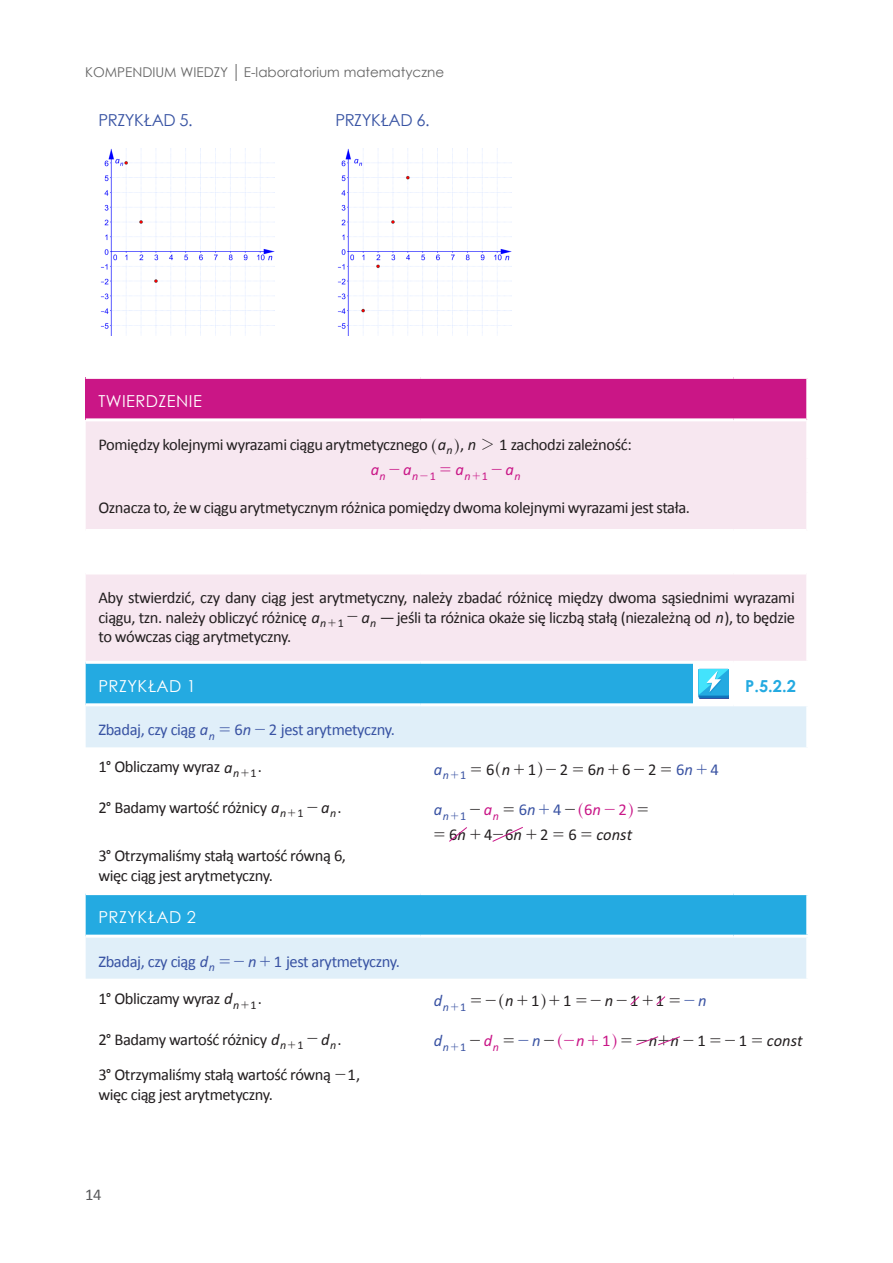
<style>
.page{position:relative;width:893px;height:1263px;background:#fff}
.page>*{position:absolute;margin:0;border:0;box-sizing:border-box;transform-origin:0 0}
.t1{font:16.5px/19.8px "Calibri";letter-spacing:-.025em;color:#231f20}
.t2{font:16.5px "Calibri";letter-spacing:-.025em;color:#3853a3}
.t3{font:16.5px "MM Century New";color:#231f20}
.t4{font:16.5px "Century Gothic";letter-spacing:.025em;color:#fff}
.t5{font:italic 16.5px "Calibri";color:#231f20}
.t6{font:16.5px "Century Gothic";letter-spacing:-.025em;color:#3853a3}
.t7{font:16.5px "MM Century New";color:#c91687}
.t8{font:700 16.5px "Century Gothic";color:#24aae1}
.t9{font:italic 16.5px "Calibri";color:#3a53a3}
.t10{font:italic 16.5px "Calibri";color:#c91687}
.t11{font:16.5px "Calibri";color:#57585a}
.t12{font:16.5px "Calibri";color:#3a53a3}
.t13{font:15.3px "MM Variable A";color:#231f20;scale:1.07 1}
.t14{font:13.5px "Century Gothic";color:#666}
.t15{font:italic 12px "Calibri";color:#231f20}
.t16{font:italic 12px "Calibri";color:#3a53a3}
.t17{font:italic 12px "Calibri";color:#c91687}
.t18{font:12px "MM Century New";color:#3a53a3}
.s1{font-style:italic}
.s2{font-family:"MM Variable A";font-size:15.3px}
.s3{font-family:"MM Extra"}
.s4{font-family:"Calibri";font-style:italic}
.s5{font-family:"MM Century New";font-style:normal}
.s6{font-style:normal}
.s7{font-family:"Century Gothic"}
.s8{font-style:italic;color:#3a53a3}
.s9{color:#3a53a3}
.s10{font-family:"MM Century New";color:#3a53a3}
.s11{font-family:"Calibri"}
.s12{font-family:"Calibri";color:#3a53a3}
.s13{font-family:"Calibri";font-style:italic;color:#3a53a3}
.s14{font-family:"MM Variable A";font-size:15.3px;color:#c91687}
.s15{font-family:"Calibri";color:#c91687}
.s16{font-family:"Calibri";font-style:italic;color:#c91687}
.s17{color:#c91687}
.s18{font-family:"MM Century New"}
</style>
<div class="page">
<svg style="left:236px;top:64px;width:1px;height:17px"></svg>
<img style="left:100px;top:148px;width:174px;height:187px">
<img style="left:337px;top:148px;width:174px;height:187px">
<div style="left:86px;top:377px;width:722px;height:43px;background:#ca1686"></div>
<svg style="left:86px;top:421px;width:720px;height:240px;fill:#f7e7f0"></svg>
<div style="left:86px;top:664px;width:643px;height:39px;background:#24aae1"></div>
<svg style="left:86px;top:706px;width:720px;height:273px"></svg>
<hr style="left:86px;top:892px;width:334px;height:3px;background:#fff">
<hr style="left:420px;top:892px;width:273px;height:3px;background:#fff">
<hr style="left:693px;top:892px;width:40px;height:3px;background:#fff">
<hr style="left:733px;top:892px;width:76px;height:3px;background:#fff">
<hr style="left:86px;top:935px;width:334px;height:3px;background:#fff">
<hr style="left:420px;top:935px;width:273px;height:3px;background:#fff">
<hr style="left:693px;top:935px;width:40px;height:3px;background:#fff">
<hr style="left:733px;top:935px;width:76px;height:3px;background:#fff">
<hr style="left:86px;top:529px;width:334px;height:3px;background:#fff">
<hr style="left:420px;top:529px;width:273px;height:3px;background:#fff">
<hr style="left:693px;top:529px;width:40px;height:3px;background:#fff">
<hr style="left:733px;top:529px;width:73px;height:3px;background:#fff">
<hr style="left:86px;top:571px;width:334px;height:3px;background:#fff">
<hr style="left:420px;top:571px;width:273px;height:3px;background:#fff">
<hr style="left:693px;top:571px;width:40px;height:3px;background:#fff">
<hr style="left:733px;top:571px;width:73px;height:3px;background:#fff">
<hr style="left:86px;top:376px;width:334px;height:3px;background:#fff">
<hr style="left:420px;top:376px;width:273px;height:3px;background:#fff">
<hr style="left:693px;top:376px;width:40px;height:3px;background:#fff">
<hr style="left:733px;top:376px;width:76px;height:3px;background:#fff">
<hr style="left:806px;top:379px;width:3px;height:41px;background:#fff">
<hr style="left:86px;top:418px;width:334px;height:3px;background:#fff">
<hr style="left:420px;top:418px;width:273px;height:3px;background:#fff">
<hr style="left:693px;top:418px;width:40px;height:3px;background:#fff">
<hr style="left:733px;top:418px;width:73px;height:3px;background:#fff">
<div style="left:698px;top:669px;width:31px;height:29px;background:#1074bc"></div>
<svg style="left:698px;top:669px;width:31px;height:27px"></svg>
<svg style="left:698px;top:669px;width:31px;height:26px"></svg>
<svg style="left:449px;top:826px;width:75px;height:16px"></svg>
<svg style="left:630px;top:996px;width:36px;height:9px"></svg>
<svg style="left:636px;top:1036px;width:44px;height:9px"></svg>
<p class="t14" style="left:85px;top:63px;width:361px">KOMPENDIUM WIEDZY E-laboratorium matematyczne</p>
<p class="t6" style="left:98px;top:109px;width:96px">PRZYKŁAD 5.</p>
<p class="t6" style="left:335px;top:109px;width:96px">PRZYKŁAD 6.</p>
<p class="t4" style="left:98px;top:390px;width:105px">TWIERDZENIE</p>
<p class="t1" style="left:98px;top:434px;width:356px">Pomiędzy kolejnymi wyrazami ciągu arytmetycznego <span class="s1">a</span><sub>n</sub></p>
<p class="t1" style="left:431px;top:434px;width:202px"><span class="s2">^ h</span>, <span class="s1">n</span> <span class="s3">2</span> 1 zachodzi zależność:</p>
<p class="t10" style="left:371px;top:458px;width:10px">a</p>
<p class="t7" style="left:389px;top:461px;width:24px">-<span class="s4">a</span></p>
<p class="t7" style="left:440px;top:461px;width:25px">= <span class="s4">a</span></p>
<p class="t7" style="left:491px;top:461px;width:24px">-<span class="s4">a</span></p>
<p class="t17" style="left:380px;top:467px;width:8px">n</p>
<p class="t17" style="left:412px;top:467px;width:25px">n<span class="s5">-</span><span class="s6">1</span></p>
<p class="t17" style="left:464px;top:467px;width:25px">n<span class="s5">+</span><span class="s6">1</span></p>
<p class="t17" style="left:514px;top:467px;width:8px">n</p>
<p class="t1" style="left:98px;top:498px;width:593px">Oznacza to, że w ciągu arytmetycznym różnica pomiędzy dwoma kolejnymi wyrazami jest stała.</p>
<p class="t1" style="left:98px;top:587px;width:698px">Aby stwierdzić, czy dany ciąg jest arytmetyczny, należy zbadać różnicę między dwoma sąsiednimi wyrazami ciągu, tzn. należy obliczyć różnicę <span class="s1">a</span></p>
<p class="t15" style="left:320px;top:615px;width:39px">n<span class="s5">+</span><span class="s6">1</span> <sup>-</sup></p>
<p class="t15" style="left:370px;top:615px;width:8px">n</p>
<p class="t1" style="left:381px;top:607px;width:415px"><span class="s7">―</span> jeśli ta różnica okaże się liczbą stałą (niezależną od <span class="s1">n</span>), to będzie</p>
<p class="t5" style="left:361px;top:606px;width:10px">a</p>
<p class="t1" style="left:98px;top:626px;width:194px">to wówczas ciąg arytmetyczny.</p>
<p class="t4" style="left:98px;top:675px;width:99px">PRZYKŁAD 1</p>
<p class="t8" style="left:745px;top:673px;width:52px">P.5.2.2</p>
<p class="t2" style="left:98px;top:718px;width:111px">Zbadaj, czy ciąg <span class="s8">a</span></p>
<p class="t2" style="left:235px;top:718px;width:162px"><span class="s8">n</span><span class="s9">6</span> <span class="s10">-</span> jest arytmetyczny.</p>
<p class="t12" style="left:269px;top:718px;width:10px">2</p>
<p class="t16" style="left:209px;top:727px;width:23px">n <sup>=</sup></p>
<p class="t1" style="left:98px;top:757px;width:165px">1° Obliczamy wyraz <span class="s1">a</span><sub>n</sub> <sub>+</sub> <sub>1</sub>.</p>
<p class="t9" style="left:434px;top:758px;width:10px">a</p>
<p class="t3" style="left:486px;top:761px;width:99px"><span class="s11">6</span> <span class="s4">n</span>+<span class="s11">1</span><span class="s2">h</span>- =</p>
<p class="t16" style="left:443px;top:767px;width:40px">n<span class="s5">+</span><span class="s6">1</span> <sup>=</sup></p>
<p class="t13" style="left:495px;top:762px;width:8px">^</p>
<p class="t3" style="left:608px;top:761px;width:65px">+-=</p>
<p class="t1" style="left:560px;top:759px;width:160px">2 6<span class="s1">n</span> 6 2 <span class="s9">6</span><span class="s8">n</span> <span class="s10">+</span> <span class="s9">4</span></p>
<p class="t1" style="left:98px;top:797px;width:183px">2° Badamy wartość różnicy <span class="s1">a</span></p>
<p class="t5" style="left:321px;top:796px;width:10px">a</p>
<p class="t15" style="left:280px;top:805px;width:63px">n<span class="s5">+</span><span class="s6">1</span> <sup>-</sup> <sup>.</sup></p>
<p class="t15" style="left:330px;top:805px;width:8px">n</p>
<p class="t9" style="left:434px;top:798px;width:10px">a</p>
<p class="t10" style="left:484px;top:798px;width:10px">a</p>
<p class="t3" style="left:503px;top:801px;width:146px">=<span class="s12">6</span><span class="s13">n</span><span class="s9">+</span><span class="s12">4</span>-<span class="s14">^</span><span class="s15">6</span><span class="s16">n</span><span class="s17">-</span><span class="s15">2</span><span class="s14">h</span>=</p>
<p class="t1" style="left:540px;top:824px;width:38px">2 6</p>
<p class="t16" style="left:443px;top:807px;width:39px">n <span class="s6">1</span><sup>-</sup></p>
<p class="t17" style="left:493px;top:807px;width:8px">n</p>
<p class="t18" style="left:451px;top:809px;width:9px">+</p>
<p class="t3" style="left:434px;top:826px;width:71px">= <span class="s11">6</span><span class="s4">n</span> + -</p>
<p class="t5" style="left:484px;top:823px;width:149px"><span class="s6">4 6</span>n <span class="s5">+ = =</span> const</p>
<p class="t1" style="left:98px;top:845px;width:249px">3° Otrzymaliśmy stałą wartość równą 6, więc ciąg jest arytmetyczny.</p>
<p class="t4" style="left:98px;top:906px;width:99px">PRZYKŁAD 2</p>
<p class="t2" style="left:98px;top:950px;width:303px">Zbadaj, czy ciąg <span class="s8">d</span><sub>n</sub> <span class="s10">= - +</span> jest arytmetyczny.</p>
<p class="t9" style="left:248px;top:950px;width:36px">n <span class="s6">1</span></p>
<p class="t1" style="left:98px;top:988px;width:165px">1° Obliczamy wyraz <span class="s1">d</span><sub>n</sub> <sub>+</sub> <sub>1</sub>.</p>
<p class="t3" style="left:434px;top:992px;width:274px"><span class="s13">d</span><sub>n</sub><sub>+</sub><sub>1</sub> =-<span class="s2">^</span><span class="s4">n</span> <span class="s11">1</span><span class="s2">h</span>+ =- - + =<span class="s9">-</span><span class="s13">n</span></p>
<p class="t3" style="left:517px;top:992px;width:12px">+</p>
<p class="t1" style="left:563px;top:990px;width:10px">1</p>
<p class="t1" style="left:605px;top:990px;width:61px"><span class="s1">n</span>11</p>
<p class="t1" style="left:98px;top:1029px;width:183px">2° Badamy wartość różnicy <span class="s1">d</span></p>
<p class="t5" style="left:321px;top:1027px;width:10px">d</p>
<p class="t15" style="left:330px;top:1037px;width:8px">n</p>
<p class="t9" style="left:434px;top:1029px;width:10px">d</p>
<p class="t10" style="left:484px;top:1029px;width:10px">d</p>
<p class="t9" style="left:532px;top:1029px;width:10px">n</p>
<p class="t3" style="left:576px;top:1032px;width:188px"><span class="s16">n</span> <span class="s15">1</span><span class="s14">h</span>=- + - =- =</p>
<p class="t17" style="left:493px;top:1038px;width:63px">n <sup>-</sup><sup>-</sup></p>
<p class="t7" style="left:557px;top:1032px;width:43px"><span class="s2">^</span>- +</p>
<p class="t5" style="left:649px;top:1029px;width:58px">nn <span class="s6">1</span></p>
<p class="t5" style="left:739px;top:1029px;width:65px"><span class="s6">1</span> const</p>
<p class="t15" style="left:280px;top:1037px;width:63px">n<span class="s5">+</span><span class="s6">1</span> <sup>-</sup> <sup>.</sup></p>
<p class="t16" style="left:443px;top:1038px;width:39px">n<span class="s5">+</span><span class="s6">1</span> <sup>-</sup></p>
<p class="t3" style="left:503px;top:1032px;width:12px">=</p>
<p class="t1" style="left:98px;top:1064px;width:263px">3° Otrzymaliśmy stałą wartość równą <span class="s18">-</span>1, więc ciąg jest arytmetyczny.</p>
<p class="t11" style="left:85px;top:1183px;width:18px">14</p>
</div>
